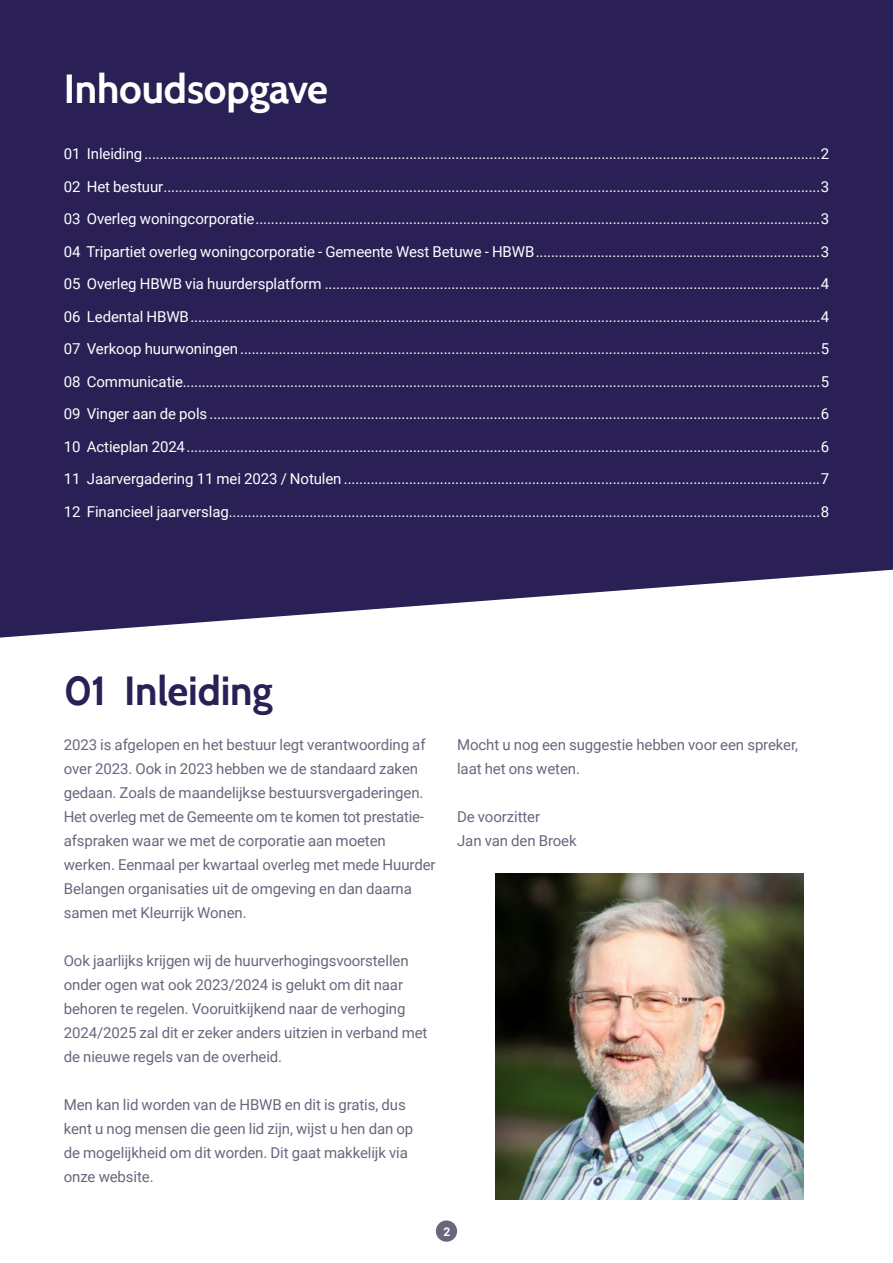
<style>
.page{position:relative;width:893px;height:1263px;background:#fff}
.page>*{position:absolute;margin:0;border:0;box-sizing:border-box;transform-origin:0 0}
.t1{font:700 40.5px "Cabin";letter-spacing:-.005em;color:#fff}
.t2{font:700 40.5px "Cabin";letter-spacing:-.005em;color:#2a2055}
.Body{font:15px "Roboto";letter-spacing:-.01em;color:#fff}
.t3{font:15px/24px "Roboto";letter-spacing:-.01em;color:#69677d}
.t4{font:700 12px "Roboto";color:#fff}
</style>
<div class="page">
<div style="left:0;top:0;width:893px;height:638px;background:#2a2055"></div>
<img style="left:496px;top:874px;width:307px;height:325px">
<div style="left:436px;top:1220px;width:21px;height:22px;background:#69677d;border-radius:50%"></div>
<h1 class="t1" style="left:64px;top:64px;width:266px">Inhoudsopgave</h1>
<p class="Body" style="left:64px;top:144px;width:767px">01 Inleiding................................................................................................................................................................................2</p>
<p class="Body" style="left:64px;top:176px;width:767px">02 Het bestuur...........................................................................................................................................................................3</p>
<p class="Body" style="left:64px;top:209px;width:767px">03 Overleg woningcorporatie...................................................................................................................................................3</p>
<p class="Body" style="left:64px;top:241px;width:767px">04 Tripartiet overleg woningcorporatie - Gemeente West Betuwe - HBWB..........................................................................3</p>
<p class="Body" style="left:64px;top:274px;width:767px">05 Overleg HBWB via huurdersplatform .................................................................................................................................4</p>
<p class="Body" style="left:64px;top:306px;width:767px">06 Ledental HBWB....................................................................................................................................................................4</p>
<p class="Body" style="left:64px;top:339px;width:767px">07 Verkoop huurwoningen .......................................................................................................................................................5</p>
<p class="Body" style="left:64px;top:371px;width:767px">08 Communicatie......................................................................................................................................................................5</p>
<p class="Body" style="left:64px;top:404px;width:767px">09 Vinger aan de pols ...............................................................................................................................................................6</p>
<p class="Body" style="left:64px;top:436px;width:767px">10 Actieplan 2024.....................................................................................................................................................................6</p>
<p class="Body" style="left:64px;top:469px;width:767px">11 Jaarvergadering 11 mei 2023 / Notulen ............................................................................................................................7</p>
<p class="Body" style="left:64px;top:501px;width:767px">12 Financieel jaarverslag..........................................................................................................................................................8</p>
<h1 class="t2" style="left:64px;top:666px;width:210px">01 Inleiding</h1>
<p class="t3" style="left:64px;top:732px;width:363px">2023 is afgelopen en het bestuur legt verantwoording af over 2023. Ook in 2023 hebben we de standaard zaken gedaan. Zoals de maandelijkse bestuursvergaderingen.</p>
<p class="t3" style="left:64px;top:804px;width:373px">Het overleg met de Gemeente om te komen tot prestatie&shy;afspraken waar we met de corporatie aan moeten werken. Eenmaal per kwartaal overleg met mede Huurder Belangen organisaties uit de omgeving en dan daarna samen met Kleurrijk Wonen.</p>
<p class="t3" style="left:64px;top:948px;width:365px">Ook jaarlijks krijgen wij de huurverhogingsvoorstellen onder ogen wat ook 2023/2024 is gelukt om dit naar behoren te regelen. Vooruitkijkend naar de verhoging 2024/2025 zal dit er zeker anders uitzien in verband met de nieuwe regels van de overheid.</p>
<p class="t3" style="left:64px;top:1092px;width:351px">Men kan lid worden van de HBWB en dit is gratis, dus kent u nog mensen die geen lid zijn, wijst u hen dan op de mogelijkheid om dit worden. Dit gaat makkelijk via onze website.</p>
<p class="t3" style="left:457px;top:732px;width:343px">Mocht u nog een suggestie hebben voor een spreker, laat het ons weten.</p>
<p class="t3" style="left:457px;top:804px;width:85px">De voorzitter</p>
<p class="t3" style="left:457px;top:828px;width:121px">Jan van den Broek</p>
<p class="t4" style="left:443px;top:1223px;width:8px">2</p>
</div>
